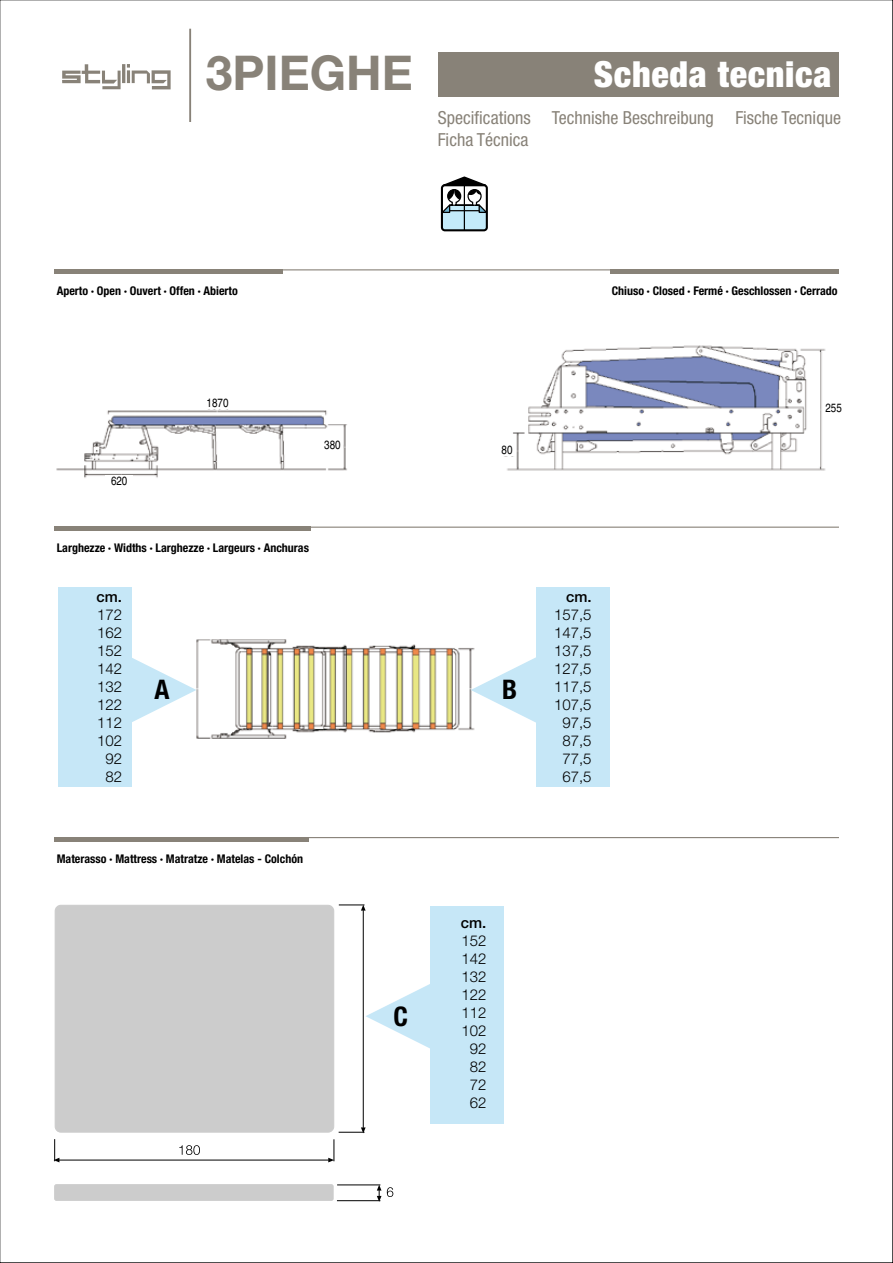
<style>
.page{position:relative;width:893px;height:1263px;background:#fff}
.page>*{position:absolute;margin:0;border:0;box-sizing:border-box;transform-origin:0 0}
.t1{font:700 48px "Helvetica Neue";color:#888278}
.t2{font:900 condensed 36px "Helvetica Neue";letter-spacing:.02em;color:#fff}
.t3{font:700 condensed 27px "Helvetica Neue";color:#000}
.t4{font:condensed 18px/21.6px "Helvetica Neue";color:#888278}
.t5{font:300 15px/18px "Helvetica Neue";color:#000;text-align:center}
.t6{font:700 condensed 12px "Helvetica Neue";color:#000}
.t7{font:condensed 12px "Helvetica";color:#000}
.s1{font-weight:500}
</style>
<div class="page">
<div style="left:58px;top:587px;width:74px;height:200px;background:#c6e7f7"></div>
<div style="left:536px;top:587px;width:74px;height:200px;background:#c6e7f7"></div>
<div style="left:430px;top:906px;width:74px;height:218px;background:#c6e7f7"></div>
<div style="left:438px;top:52px;width:401px;height:45px;background:#888278"></div>
<hr style="left:189px;top:29px;width:2px;height:93px;background:#888278">
<div style="left:54px;top:269px;width:228px;height:5px;background:#888278"></div>
<hr style="left:54px;top:269px;width:785px;height:1px;background:#888278">
<hr style="left:54px;top:527px;width:257px;height:4px;background:#888278">
<hr style="left:54px;top:527px;width:785px;height:1px;background:#888278">
<hr style="left:54px;top:837px;width:254px;height:4px;background:#888278">
<hr style="left:54px;top:837px;width:785px;height:1px;background:#888278">
<svg style="left:62px;top:64px;width:109px;height:25px"></svg>
<div style="left:443px;top:211px;width:43px;height:19px;background:#c4ebfa"></div>
<div style="left:441px;top:184px;width:47px;height:47px;border:2px solid #000;border-radius:3px"></div>
<hr style="left:464px;top:186px;width:1px;height:44px;background:#000">
<svg style="left:440px;top:176px;width:48px;height:38px"></svg>
<div style="left:611px;top:269px;width:228px;height:5px;background:#888278"></div>
<img style="left:196px;top:639px;width:279px;height:100px">
<img style="left:56px;top:409px;width:291px;height:69px">
<div style="left:106px;top:475px;width:27px;height:16px;background:#fff"></div>
<div style="left:322px;top:440px;width:21px;height:11px;background:#fff"></div>
<img style="left:504px;top:345px;width:322px;height:126px">
<div style="left:823px;top:403px;width:21px;height:15px;background:#fff"></div>
<div style="left:499px;top:445px;width:16px;height:11px;background:#fff"></div>
<svg style="left:132px;top:658px;width:64px;height:64px"></svg>
<svg style="left:471px;top:655px;width:65px;height:70px"></svg>
<svg style="left:366px;top:984px;width:64px;height:65px"></svg>
<div style="left:55px;top:1185px;width:278px;height:15px;background:#ccc;border-radius:2px"></div>
<div style="left:54px;top:1184px;width:279px;height:16px;border:1px solid #ccc;border-radius:2px"></div>
<div style="left:55px;top:905px;width:279px;height:227px;background:#ccc;border-radius:6px"></div>
<div style="left:55px;top:905px;width:279px;height:227px;border:1px solid #ccc;border-radius:6px"></div>
<hr style="left:337px;top:1200px;width:43px;height:1px;background:#000">
<hr style="left:337px;top:1185px;width:43px;height:1px;background:#000">
<svg style="left:377px;top:1185px;width:4px;height:17px"></svg>
<svg style="left:387px;top:1187px;width:6px;height:10px"></svg>
<hr style="left:363px;top:910px;width:1px;height:218px;background:#000">
<svg style="left:339px;top:905px;width:27px;height:5px"></svg>
<svg style="left:339px;top:1127px;width:27px;height:6px"></svg>
<hr style="left:59px;top:1160px;width:270px;height:1px;background:#000">
<svg style="left:328px;top:1139px;width:7px;height:23px"></svg>
<svg style="left:54px;top:1139px;width:5px;height:23px"></svg>
<svg style="left:179px;top:1145px;width:21px;height:10px"></svg>
<p class="t1" style="left:206px;top:43px;width:209px">3PIEGHE</p>
<p class="t2" style="left:594px;top:52px;width:239px">Scheda tecnica</p>
<p class="t4" style="left:438px;top:107px;width:404px">Specifications Technishe Beschreibung Fische Tecnique<br>Ficha Técnica</p>
<p class="t6" style="left:57px;top:284px;width:183px">Aperto · Open · Ouvert · Offen · Abierto</p>
<p class="t6" style="left:612px;top:284px;width:227px">Chiuso · Closed · Fermé · Geschlossen · Cerrado</p>
<p class="t7" style="left:111px;top:473px;width:18px">620</p>
<p class="t7" style="left:207px;top:396px;width:23px">1870</p>
<p class="t7" style="left:324px;top:438px;width:18px">380</p>
<p class="t6" style="left:57px;top:541px;width:254px">Larghezze · Widths · Larghezze · Largeurs · Anchuras</p>
<p class="t7" style="left:502px;top:443px;width:12px">80</p>
<p class="t5" style="left:96px;top:587px;width:27px"><span class="s1">cm.<br></span>172<br>162<br>152<br>142<br>132<br>122<br>112<br>102<br>92<br>82</p>
<p class="t3" style="left:155px;top:673px;width:17px">A</p>
<p class="t3" style="left:502px;top:673px;width:17px">B</p>
<p class="t6" style="left:57px;top:851px;width:248px">Materasso · Mattress · Matratze · Matelas - Colchón</p>
<p class="t3" style="left:394px;top:1000px;width:16px">C</p>
<p class="t5" style="left:461px;top:913px;width:27px"><span class="s1">cm.<br></span>152<br>142<br>132<br>122<br>112<br>102<br>92<br>82<br>72<br>62</p>
<p class="t5" style="left:554px;top:587px;width:39px;text-align:right"><span class="s1">cm.<br></span>157,5<br>147,5<br>137,5<br>127,5<br>117,5<br>107,5<br>97,5<br>87,5<br>77,5<br>67,5</p>
<p class="t7" style="left:825px;top:401px;width:18px">255</p>
</div>
